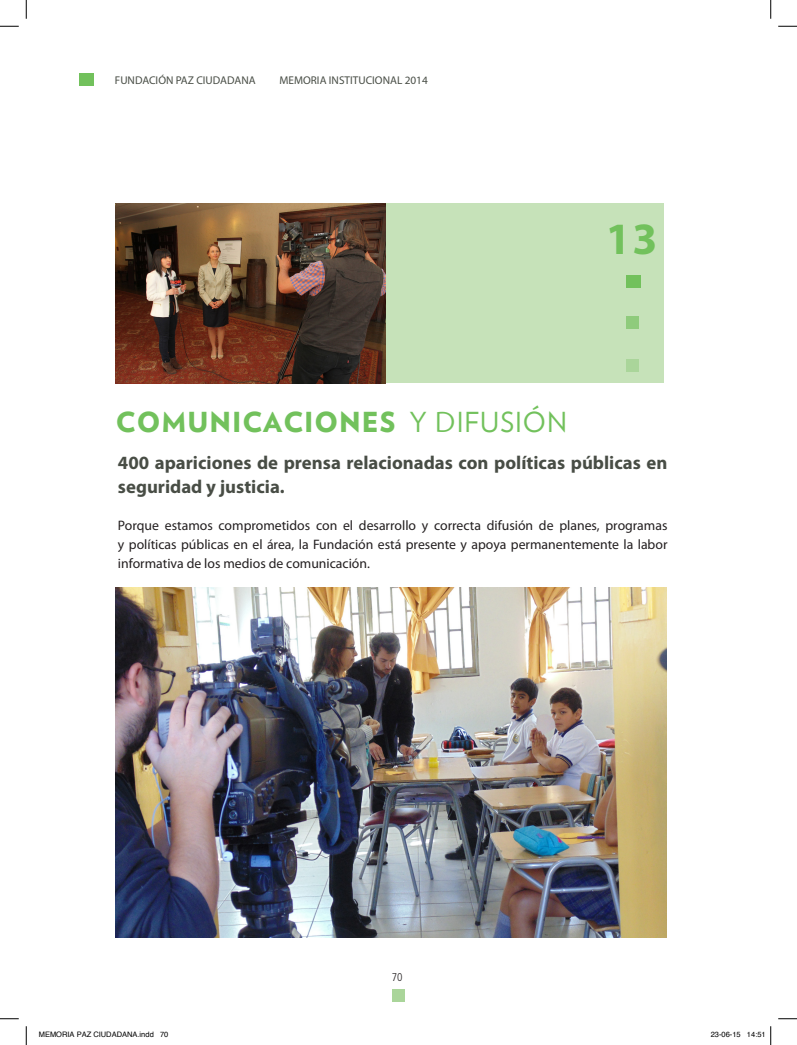
<style>
.page{position:relative;width:797px;height:1045px;background:#fff}
.page>*{position:absolute;margin:0;border:0;box-sizing:border-box;transform-origin:0 0}
.t1{font:700 45px "Myriad Pro";color:#72c15c}
.titulo_1{font:900 27.5px "Verlag";letter-spacing:.035em;color:#72c15c}
.titulo_2{font:700 18.75px/23.8px "Myriad Pro";color:#484d45}
.texto_general{font:13.75px/18.8px "Myriad Pro";color:#231f20;text-align:justify}
.t2{font:11.25px "Myriad Pro";color:#484d45}
.t3{font:300 condensed 11.25px "Frutiger LT Std";color:#231f20}
.t4{font:7.5px "Helvetica";color:#000}
.s1{font-weight:400}
</style>
<div class="page">
<div style="left:391px;top:989px;width:13px;height:13px;background:#aad59a"></div>
<div style="left:79px;top:73px;width:15px;height:13px;background:#72c15c"></div>
<div style="left:115px;top:203px;width:549px;height:180px;background:#c6e2b9"></div>
<div style="left:626px;top:275px;width:14px;height:13px;background:#72c15c"></div>
<div style="left:626px;top:316px;width:13px;height:13px;background:#8fcb7c"></div>
<div style="left:626px;top:358px;width:13px;height:13px;background:#aad59a"></div>
<img style="left:115px;top:203px;width:270px;height:180px">
<img style="left:115px;top:587px;width:551px;height:351px">
<svg style="left:0;top:25px;width:19px;height:2px"></svg>
<svg style="left:778px;top:25px;width:19px;height:2px"></svg>
<svg style="left:0;top:1018px;width:19px;height:1px"></svg>
<svg style="left:778px;top:1018px;width:19px;height:1px"></svg>
<svg style="left:25px;top:0;width:2px;height:19px"></svg>
<svg style="left:25px;top:1026px;width:2px;height:19px"></svg>
<svg style="left:770px;top:0;width:1px;height:19px"></svg>
<svg style="left:770px;top:1026px;width:1px;height:19px"></svg>
<p class="t2" style="left:115px;top:74px;width:142px">FUNDACIÓN PAZ CIUDADANA</p>
<p class="t2" style="left:279px;top:74px;width:150px">MEMORIA INSTITUCIONAL 2014</p>
<p class="t1" style="left:605px;top:209px;width:53px">13</p>
<p class="titulo_1" style="left:116px;top:399px;width:452px">COMUNICACIONES <span class="s1">Y DIFUSIÓN</span></p>
<p class="titulo_2" style="left:118px;top:450px;width:551px">400 apariciones de prensa relacionadas con políticas públicas en seguridad y justicia.</p>
<p class="texto_general" style="left:118px;top:516px;width:551px">Porque estamos comprometidos con el desarrollo y correcta difusión de planes, programas y políticas públicas en el área, la Fundación está presente y apoya permanentemente la labor informativa de los medios de comunicación.</p>
<p class="t3" style="left:391px;top:970px;width:12px">70</p>
<p class="t4" style="left:39px;top:1029px;width:131px">MEMORIA PAZ CIUDADANA.indd 70</p>
<p class="t4" style="left:710px;top:1029px;width:57px">23-06-15 14:51</p>
</div>
